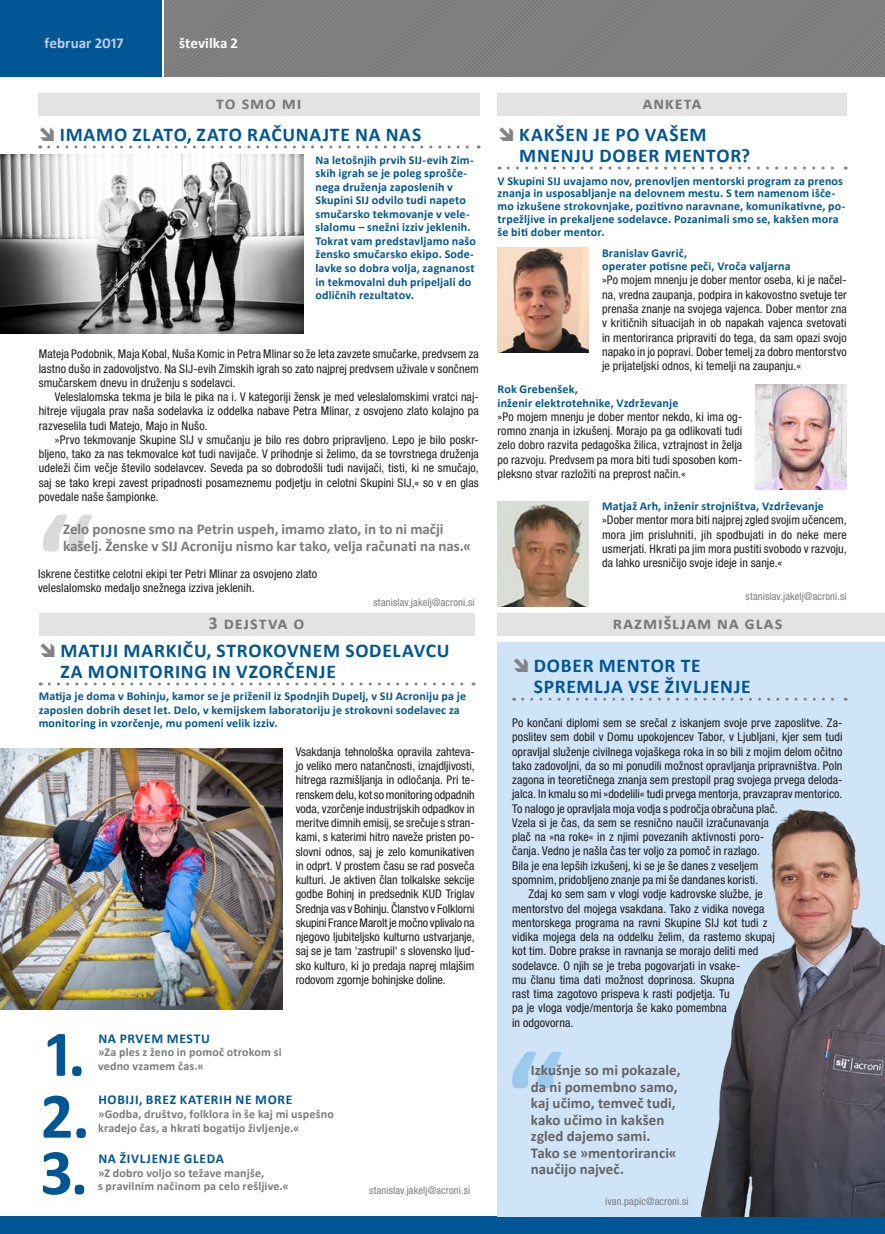
<style>
.page{position:relative;width:885px;height:1234px;background:#fff}
.page>*{position:absolute;margin:0;border:0;box-sizing:border-box;transform-origin:0 0}
.t1{font:700 65.4px/61.9px "Calibri";color:#005694}
.t2{font:700 19.5px/21px "Calibri";letter-spacing:.04em;color:#005694}
.t3{font:700 18px "Calibri";letter-spacing:.05em;color:#7c7b7b}
.t4{font:700 15px/16.5px "Calibri";letter-spacing:.01em;color:#646363}
.t5{font:700 15px/16.5px "Calibri";letter-spacing:-.005em;color:#7c7b7b}
.t6{font:700 15px "Calibri";color:#c2cde4}
.t7{font:700 15px "Calibri";color:#fff}
.t8{font:700 13.5px "Calibri";letter-spacing:.05em;color:#005694}
.t9{font:condensed 12px/14.2px "Helvetica Neue LT Pro";letter-spacing:.01em;color:#1d1d1b;text-align:justify}
.t10{font:700 12px/13.5px "Calibri";letter-spacing:.015em;color:#005694}
.t11{font:700 12px/13.5px "Calibri";letter-spacing:.015em;color:#7c7b7b}
.t12{font:condensed 10.5px "Helvetica Neue LT Pro";letter-spacing:.01em;color:#7c7b7b}
</style>
<div class="page">
<div style="left:0;top:0;width:161px;height:77px;background:#005694"></div>
<svg style="left:164px;top:0;width:720px;height:77px;background:#7f7f7e"></svg>
<div style="left:0;top:1216px;width:884px;height:17px;background:#005694"></div>
<div style="left:497px;top:613px;width:387px;height:22px;background:#e3e3e3"></div>
<div style="left:38px;top:94px;width:441px;height:22px;background:#e3e3e3"></div>
<div style="left:497px;top:94px;width:349px;height:22px;background:#e3e3e3"></div>
<div style="left:39px;top:613px;width:435px;height:22px;background:#e3e3e3"></div>
<svg style="left:49px;top:682px;width:425px;height:3px"></svg>
<svg style="left:43px;top:514px;width:49px;height:37px"></svg>
<img style="left:0;top:748px;width:283px;height:260px">
<img style="left:0;top:155px;width:304px;height:179px">
<img style="left:497px;top:501px;width:91px;height:105px">
<img style="left:755px;top:384px;width:91px;height:105px">
<img style="left:497px;top:248px;width:91px;height:105px">
<svg style="left:508px;top:166px;width:338px;height:3px"></svg>
<div style="left:497px;top:642px;width:387px;height:574px;background:#d0e4f8"></div>
<img style="left:700px;top:809px;width:184px;height:407px">
<svg style="left:512px;top:1051px;width:49px;height:37px"></svg>
<svg style="left:522px;top:697px;width:324px;height:3px"></svg>
<svg style="left:40px;top:145px;width:439px;height:3px"></svg>
<p class="t6" style="left:45px;top:34px;width:80px">februar 2017</p>
<p class="t7" style="left:179px;top:34px;width:60px">številka 2</p>
<h3 class="t3" style="left:216px;top:92px;width:87px">to smo mi</h3>
<h3 class="t3" style="left:642px;top:92px;width:60px">anketa</h3>
<h2 class="t2" style="left:60px;top:124px;width:363px">IMAMO ZLATO, ZATO RAČUNAJTE NA NAS</h2>
<p class="t10" style="left:315px;top:153px;width:162px">Na letošnjih prvih SIJ-evih Zim&shy;skih igrah se je poleg sprošče&shy;nega druženja zaposlenih v<br>Skupini SIJ odvilo tudi napeto smučarsko tekmovanje v vele&shy;slalomu – snežni izziv jeklenih.<br>Tokrat vam predstavljamo našo žensko smučarsko ekipo. Sode&shy;lavke so dobra volja, zagnanost in tekmovalni duh pripeljali do odličnih rezultatov.</p>
<p class="t9" style="left:39px;top:347px;width:441px">Mateja Podobnik, Maja Kobal, Nuša Komic in Petra Mlinar so že leta zavzete smučarke, predvsem za lastno dušo in zadovoljstvo. Na SIJ-evih Zimskih igrah so zato najprej predvsem uživale v sončnem smučarskem dnevu in druženju s sodelavci.</p>
<p class="t9" style="left:39px;top:389px;width:441px;text-indent:16px">Veleslalomska tekma je bila le pika na i. V kategoriji žensk je med veleslalomskimi vratci naj&shy;hitreje vijugala prav naša sodelavka iz oddelka nabave Petra Mlinar, z osvojeno zlato kolajno pa razveselila tudi Matejo, Majo in Nušo.</p>
<p class="t9" style="left:39px;top:432px;width:441px;text-indent:16px">»Prvo tekmovanje Skupine SIJ v smučanju je bilo res dobro pripravljeno. Lepo je bilo poskr&shy;bljeno, tako za nas tekmovalce kot tudi navijače. V prihodnje si želimo, da se tovrstnega druženja udeleži čim večje število sodelavcev. Seveda pa so dobrodošli tudi navijači, tisti, ki ne smučajo, saj se tako krepi zavest pripadnosti posameznemu podjetju in celotni Skupini SIJ,« so v en glas povedale naše šampionke.</p>
<p class="t5" style="left:63px;top:521px;width:410px">Zelo ponosne smo na Petrin uspeh, imamo zlato, in to ni mačji kašelj. Ženske v SIJ Acroniju nismo kar tako, velja računati na nas.«</p>
<p class="t9" style="left:38px;top:566px;width:280px">Iskrene čestitke celotni ekipi ter Petri Mlinar za osvojeno zlato veleslalomsko medaljo snežnega izziva jeklenih.</p>
<p class="t12" style="left:373px;top:596px;width:103px">stanislav.jakelj@acroni.si</p>
<h3 class="t3" style="left:209px;top:611px;width:97px">3 dejstva o</h3>
<h2 class="t2" style="left:60px;top:640px;width:390px">MATIJI MARKIČU, STROKOVNEM SODELAVCU<br>ZA MONITORING IN VZORČENJE</h2>
<p class="t10" style="left:39px;top:689px;width:429px">Matija je doma v Bohinju, kamor se je priženil iz Spodnjih Dupelj, v SIJ Acroniju pa je zaposlen dobrih deset let. Delo, v kemijskem laboratoriju je strokovni sodelavec za monitoring in vzorčenje, mu pomeni velik izziv.</p>
<p class="t9" style="left:296px;top:744px;width:180px">Vsakdanja tehnološka opravila zahteva&shy;jo veliko mero natančnosti, iznajdljivosti, hitrega razmišljanja in odločanja. Pri te&shy;renskem delu, kot so monitoring odpadnih voda, vzorčenje industrijskih odpadkov in meritve dimnih emisij, se srečuje s stran&shy;kami, s katerimi hitro naveže pristen po&shy;slovni odnos, saj je zelo komunikativen in odprt. V prostem času se rad posveča kulturi. Je aktiven član tolkalske sekcije godbe Bohinj in predsednik KUD Triglav Srednja vas v Bohinju. Članstvo v Folklorni skupini France Marolt je močno vplivalo na njegovo ljubiteljsko kulturno ustvarjanje, saj se je tam 'zastrupil' s slovensko ljud&shy;sko kulturo, ki jo predaja naprej mlajšim rodovom zgornje bohinjske doline.</p>
<h1 class="t1" style="left:41px;top:1022px;width:50px">1.<br>2.</h1>
<h1 class="t1" style="left:41px;top:1140px;width:49px">3.</h1>
<p class="t8" style="left:98px;top:1149px;width:127px">NA ŽIVLJENJE GLEDA</p>
<p class="t8" style="left:98px;top:1029px;width:113px">NA PRVEM MESTU</p>
<p class="t11" style="left:98px;top:1045px;width:185px">»Za ples z ženo in pomoč otrokom si vedno vzamem čas.«</p>
<p class="t8" style="left:98px;top:1091px;width:195px">HOBIJI, BREZ KATERIH NE MORE</p>
<p class="t11" style="left:98px;top:1106px;width:237px">»Godba, društvo, folklora in še kaj mi uspešno kradejo čas, a hkrati bogatijo življenje.«</p>
<p class="t11" style="left:98px;top:1165px;width:192px">»Z dobro voljo so težave manjše,<br>s pravilnim načinom pa celo rešljive.«</p>
<p class="t12" style="left:369px;top:1183px;width:103px">stanislav.jakelj@acroni.si</p>
<h2 class="t2" style="left:519px;top:124px;width:232px">KAKŠEN JE PO VAŠEM<br>MNENJU DOBER MENTOR?</h2>
<p class="t10" style="left:497px;top:174px;width:349px;line-height:12.8px">V Skupini SIJ uvajamo nov, prenovljen mentorski program za prenos znanja in usposabljanje na delovnem mestu. S tem namenom išče&shy;mo izkušene strokovnjake, pozitivno naravnane, komunikativne, po&shy;trpežljive in prekaljene sodelavce. Pozanimali smo se, kakšen mora še biti dober mentor.</p>
<p class="t10" style="left:602px;top:246px;width:190px">Branislav Gavrič,<br>operater potisne peči, Vroča valjarna</p>
<p class="t9" style="left:602px;top:273px;width:246px">»Po mojem mnenju je dober mentor oseba, ki je načel&shy;na, vredna zaupanja, podpira in kakovostno svetuje ter prenaša znanje na svojega vajenca. Dober mentor zna v kritičnih situacijah in ob napakah vajenca svetovati in mentoriranca pripraviti do tega, da sam opazi svojo napako in jo popravi. Dober temelj za dobro mentorstvo je prijateljski odnos, ki temelji na zaupanju.«</p>
<p class="t10" style="left:497px;top:382px;width:182px">Rok Grebenšek,<br>inženir elektrotehnike, Vzdrževanje</p>
<p class="t9" style="left:497px;top:409px;width:246px">»Po mojem mnenju je dober mentor nekdo, ki ima og&shy;romno znanja in izkušenj. Morajo pa ga odlikovati tudi zelo dobro razvita pedagoška žilica, vztrajnost in želja po razvoju. Predvsem pa mora biti tudi sposoben kom&shy;pleksno stvar razložiti na preprost način.«</p>
<p class="t10" style="left:602px;top:499px;width:223px">Matjaž Arh, inženir strojništva, Vzdrževanje</p>
<p class="t9" style="left:602px;top:512px;width:246px">»Dober mentor mora biti najprej zgled svojim učencem, mora jim prisluhniti, jih spodbujati in do neke mere usmerjati. Hkrati pa jim mora pustiti svobodo v razvoju, da lahko uresničijo svoje ideje in sanje.«</p>
<p class="t12" style="left:745px;top:590px;width:103px">stanislav.jakelj@acroni.si</p>
<h3 class="t3" style="left:612px;top:611px;width:171px">razmišljam na glas</h3>
<h2 class="t2" style="left:533px;top:655px;width:218px">DOBER MENTOR TE<br>SPREMLJA VSE ŽIVLJENJE</h2>
<p class="t9" style="left:512px;top:715px;width:332px">Po končani diplomi sem se srečal z iskanjem svoje prve zaposlitve. Za-</p>
<p class="t9" style="left:512px;top:729px;width:332px">poslitev sem dobil v Domu upokojencev Tabor, v Ljubljani, kjer sem tudi</p>
<p class="t9" style="left:512px;top:744px;width:332px">opravljal služenje civilnega vojaškega roka in so bili z mojim delom očitno</p>
<p class="t9" style="left:512px;top:758px;width:332px">tako zadovoljni, da so mi ponudili možnost opravljanja pripravništva. Poln</p>
<p class="t9" style="left:512px;top:772px;width:332px">zagona in teoretičnega znanja sem prestopil prag svojega prvega deloda-</p>
<p class="t9" style="left:512px;top:786px;width:332px">jalca. In kmalu so mi »dodelili« tudi prvega mentorja, pravzaprav mentorico.</p>
<p class="t9" style="left:512px;top:801px;width:267px">To nalogo je opravljala moja vodja s področja obračuna plač.</p>
<p class="t9" style="left:512px;top:815px;width:258px">Vzela si je čas, da sem se resnično naučil izračunavanja</p>
<p class="t9" style="left:512px;top:829px;width:254px">plač na »na roke« in z njimi povezanih aktivnosti poro-</p>
<p class="t9" style="left:512px;top:843px;width:249px">čanja. Vedno je našla čas ter voljo za pomoč in razlago.</p>
<p class="t9" style="left:512px;top:858px;width:248px">Bila je ena lepših izkušenj, ki se je še danes z veseljem</p>
<p class="t9" style="left:512px;top:872px;width:247px">spomnim, pridobljeno znanje pa mi še dandanes koristi.</p>
<p class="t9" style="left:528px;top:886px;width:236px">Zdaj ko sem sam v vlogi vodje kadrovske službe, je</p>
<p class="t9" style="left:512px;top:900px;width:254px">mentorstvo del mojega vsakdana. Tako z vidika novega</p>
<p class="t9" style="left:512px;top:915px;width:257px">mentorskega programa na ravni Skupine SIJ kot tudi z</p>
<p class="t9" style="left:512px;top:929px;width:264px">vidika mojega dela na oddelku želim, da rastemo skupaj</p>
<p class="t9" style="left:512px;top:943px;width:247px">kot tim. Dobre prakse in ravnanja se morajo deliti med</p>
<p class="t9" style="left:512px;top:957px;width:230px">sodelavce. O njih se je treba pogovarjati in vsake-</p>
<p class="t9" style="left:512px;top:972px;width:224px">mu članu tima dati možnost doprinosa. Skupna</p>
<p class="t9" style="left:512px;top:986px;width:219px">rast tima zagotovo prispeva k rasti podjetja. Tu</p>
<p class="t9" style="left:512px;top:1000px;width:216px">pa je vloga vodje/mentorja še kako pomembna</p>
<p class="t9" style="left:512px;top:1014px;width:63px">in odgovorna.</p>
<p class="t4" style="left:531px;top:1061px;width:151px">Izkušnje so mi pokazale, da ni pomembno samo, kaj učimo, temveč tudi, kako učimo in kakšen zgled dajemo sami.<br>Tako se »mentoriranci« naučijo največ.</p>
<p class="t12" style="left:605px;top:1194px;width:85px">ivan.papic@acroni.si</p>
</div>
